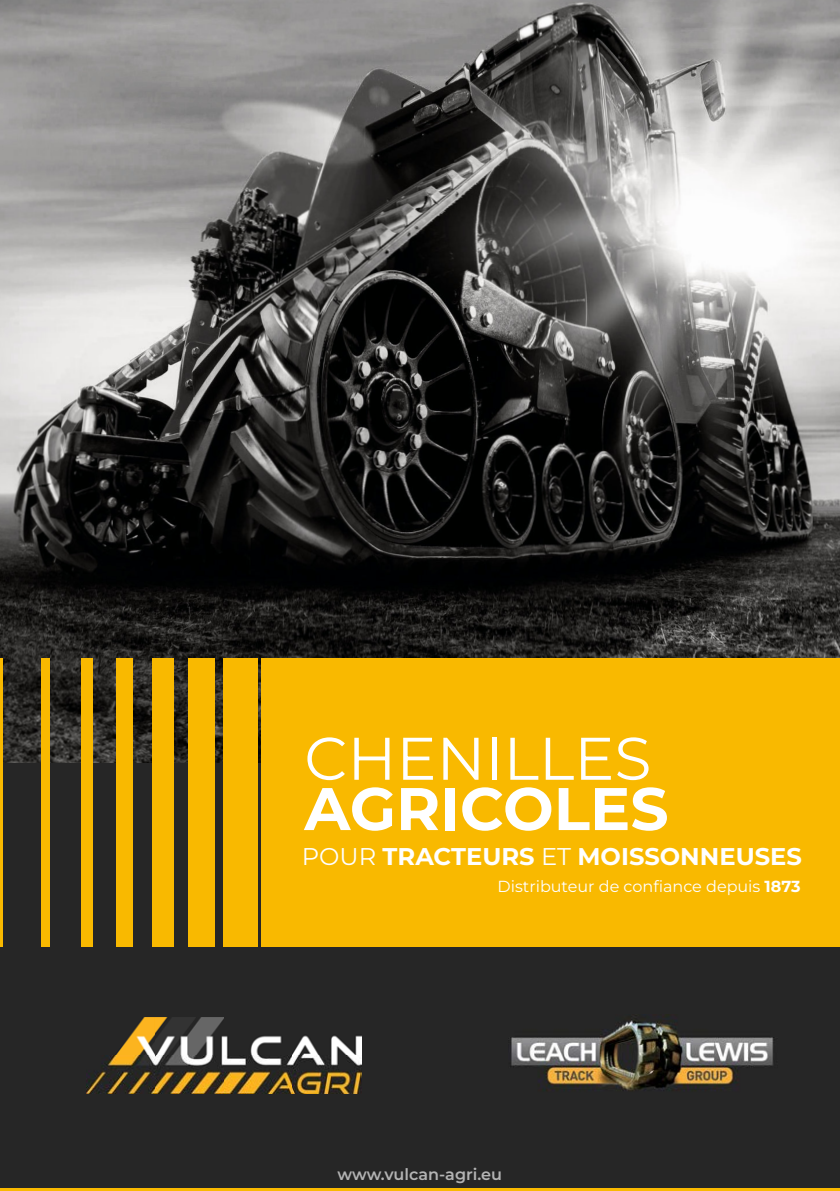
<style>
.page{position:relative;width:840px;height:1191px;background:#fff}
.page>*{position:absolute;margin:0;border:0;box-sizing:border-box;transform-origin:0 0}
.t1{font:700 60px "Montserrat";color:#fff}
.t2{font:60px "Montserrat";color:#fff}
.t3{font:700 24.2px "Montserrat";color:#fff}
.t4{font:16px "Montserrat";color:#fff}
.t5{font:600 16px "Montserrat";color:#b3b3b3}
.s1{font-weight:400}
.s2{font-weight:700}
</style>
<div class="page">
<div style="left:0;top:762px;width:839px;height:429px;background:#262626"></div>
<img style="left:0;top:0;width:839px;height:762px">
<div style="left:261px;top:658px;width:578px;height:288px;background:#f9b900"></div>
<div style="left:223px;top:658px;width:34px;height:288px;background:#f9b900"></div>
<div style="left:187px;top:658px;width:27px;height:288px;background:#f9b900"></div>
<div style="left:152px;top:658px;width:22px;height:288px;background:#f9b900"></div>
<div style="left:117px;top:658px;width:16px;height:288px;background:#f9b900"></div>
<div style="left:81px;top:658px;width:11px;height:288px;background:#f9b900"></div>
<div style="left:42px;top:658px;width:8px;height:288px;background:#f9b900"></div>
<hr style="left:0;top:658px;width:3px;height:288px;background:#f9b900">
<hr style="left:0;top:1188px;width:839px;height:3px;background:#f9b900">
<img style="left:511px;top:1015px;width:263px;height:76px">
<img style="left:87px;top:1017px;width:274px;height:76px">
<h1 class="t2" style="left:304px;top:721px;width:348px">CHENILLES</h1>
<h1 class="t1" style="left:304px;top:772px;width:365px">AGRICOLES</h1>
<h2 class="t3" style="left:302px;top:842px;width:501px"><span class="s1">POUR</span> TRACTEURS <span class="s1">ET</span> MOISSONNEUSES</h2>
<p class="t4" style="left:497px;top:876px;width:304px">Distributeur de confiance depuis <span class="s2">1873</span></p>
<p class="t5" style="left:337px;top:1164px;width:166px">www.vulcan-agri.eu</p>
</div>
